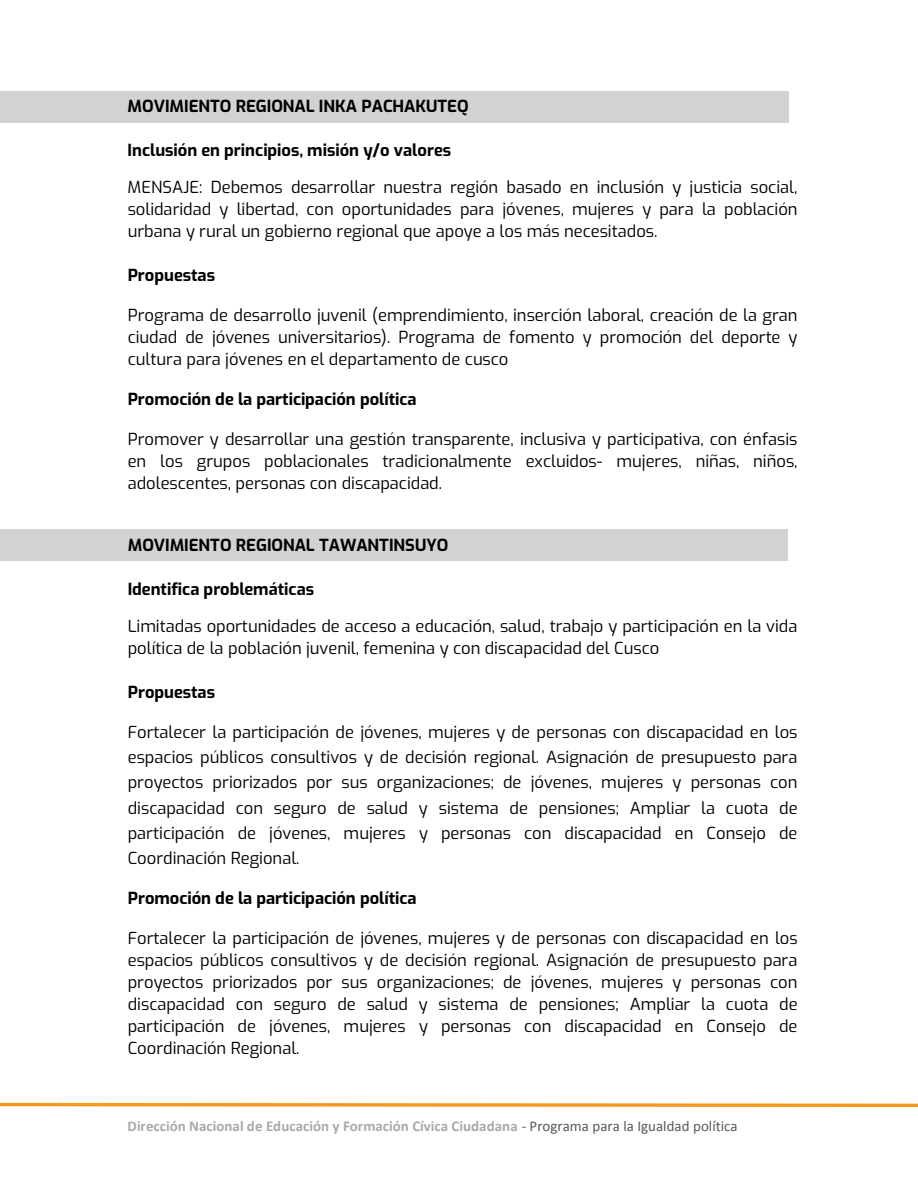
<style>
.page{position:relative;width:918px;height:1188px;background:#fff}
.page>*{position:absolute;margin:0;border:0;box-sizing:border-box;transform-origin:0 0}
.t1{font:16.5px/21.9px "Exo";color:#000;text-align:justify}
.t2{font:700 16.5px "Exo";color:#000}
.t3{font:700 15px "Calibri";letter-spacing:.005em;color:#a8a9ae}
.s1{font-weight:400;color:#57585a}
</style>
<div class="page">
<svg style="left:0;top:1102px;width:918px;height:5px"></svg>
<div style="left:0;top:91px;width:789px;height:32px;background:#d1d2d4"></div>
<div style="left:0;top:529px;width:788px;height:32px;background:#d1d2d4"></div>
<p class="t2" style="left:128px;top:94px;width:342px">MOVIMIENTO REGIONAL INKA PACHAKUTEQ</p>
<p class="t2" style="left:128px;top:138px;width:325px">Inclusión en principios, misión y/o valores</p>
<p class="t1" style="left:128px;top:175px;width:671px">MENSAJE: Debemos desarrollar nuestra región basado en inclusión y justicia social, solidaridad y libertad, con oportunidades para jóvenes, mujeres y para la población urbana y rural un gobierno regional que apoye a los más necesitados.</p>
<p class="t2" style="left:128px;top:262px;width:89px">Propuestas</p>
<p class="t1" style="left:128px;top:303px;width:671px">Programa de desarrollo juvenil (emprendimiento, inserción laboral, creación de la gran ciudad de jóvenes universitarios). Programa de fomento y promoción del deporte y cultura para jóvenes en el departamento de cusco</p>
<p class="t2" style="left:128px;top:386px;width:290px">Promoción de la participación política</p>
<p class="t1" style="left:128px;top:427px;width:671px">Promover y desarrollar una gestión transparente, inclusiva y participativa, con énfasis en los grupos poblacionales tradicionalmente excluidos- mujeres, niñas, niños, adolescentes, personas con discapacidad.</p>
<p class="t2" style="left:128px;top:532px;width:322px">MOVIMIENTO REGIONAL TAWANTINSUYO</p>
<p class="t2" style="left:128px;top:576px;width:188px">Identifica problemáticas</p>
<p class="t1" style="left:128px;top:614px;width:671px">Limitadas oportunidades de acceso a educación, salud, trabajo y participación en la vida política de la población juvenil, femenina y con discapacidad del Cusco</p>
<p class="t2" style="left:128px;top:679px;width:89px">Propuestas</p>
<p class="t1" style="left:128px;top:718px;width:671px;line-height:25.2px">Fortalecer la participación de jóvenes, mujeres y de personas con discapacidad en los espacios públicos consultivos y de decisión regional. Asignación de presupuesto para proyectos priorizados por sus organizaciones; de jóvenes, mujeres y personas con discapacidad con seguro de salud y sistema de pensiones; Ampliar la cuota de participación de jóvenes, mujeres y personas con discapacidad en Consejo de Coordinación Regional.</p>
<p class="t2" style="left:128px;top:886px;width:290px">Promoción de la participación política</p>
<p class="t1" style="left:128px;top:926px;width:672px">Fortalecer la participación de jóvenes, mujeres y de personas con discapacidad en los espacios públicos consultivos y de decisión regional. Asignación de presupuesto para proyectos priorizados por sus organizaciones; de jóvenes, mujeres y personas con discapacidad con seguro de salud y sistema de pensiones; Ampliar la cuota de participación de jóvenes, mujeres y personas con discapacidad en Consejo de Coordinación Regional.</p>
<p class="t3" style="left:128px;top:1116px;width:612px">Dirección Nacional de Educación y Formación Cívica Ciudadana <span class="s1">- Programa para la Igualdad política</span></p>
</div>
